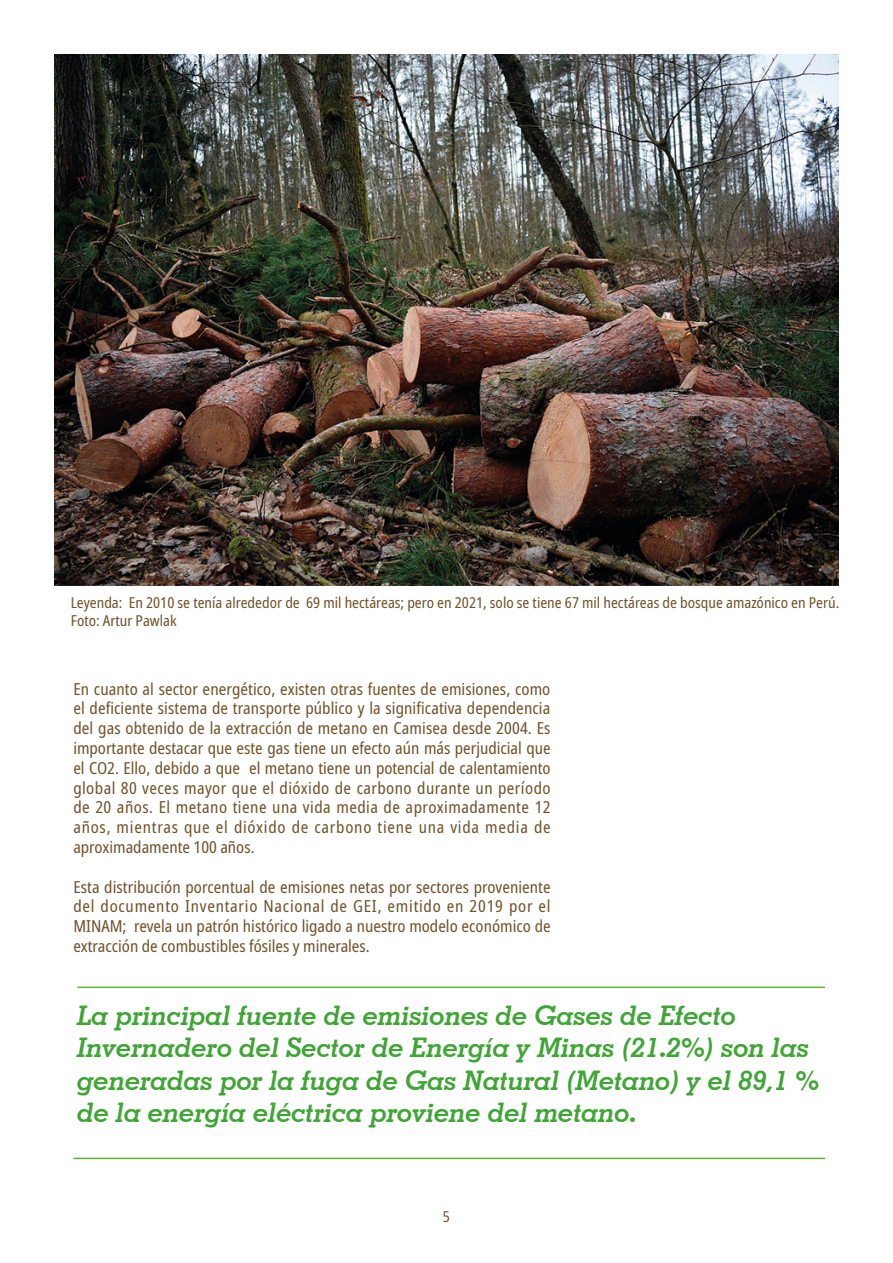
<style>
.page{position:relative;width:893px;height:1263px;background:#fff}
.page>*{position:absolute;margin:0;border:0;box-sizing:border-box;transform-origin:0 0}
.t1{font:italic 700 27px/32.4px "Geometric Slab 703 BT";color:#3fa535}
.t2{font:condensed 16.5px/19.8px "Noto Sans";color:#705329;text-align:justify}
.t3{font:condensed 15px/18px "Noto Sans";color:#705329}
</style>
<div class="page">
<hr style="left:77px;top:986px;width:748px;height:2px;background:#5fb233">
<hr style="left:73px;top:1158px;width:752px;height:1px;background:#5fb233">
<img style="left:54px;top:54px;width:785px;height:531px">
<p class="t3" style="left:71px;top:594px;width:770px">Leyenda: En 2010 se tenía alrededor de 69 mil hectáreas; pero en 2021, solo se tiene 67 mil hectáreas de bosque amazónico en Perú.<br>Foto: Artur Pawlak</p>
<p class="t2" style="left:73px;top:679px;width:479px">En cuanto al sector energético, existen otras fuentes de emisiones, como el deficiente sistema de transporte público y la significativa dependencia del gas obtenido de la extracción de metano en Camisea desde 2004. Es importante destacar que este gas tiene un efecto aún más perjudicial que el CO2. Ello, debido a que el metano tiene un potencial de calentamiento global 80 veces mayor que el dióxido de carbono durante un período de 20 años. El metano tiene una vida media de aproximadamente 12 años, mientras que el dióxido de carbono tiene una vida media de aproximadamente 100 años.</p>
<p class="t2" style="left:73px;top:877px;width:479px">Esta distribución porcentual de emisiones netas por sectores proveniente del documento Inventario Nacional de GEI, emitido en 2019 por el MINAM; revela un patrón histórico ligado a nuestro modelo económico de extracción de combustibles fósiles y minerales.</p>
<h1 class="t1" style="left:77px;top:999px;width:744px">La principal fuente de emisiones de Gases de Efecto Invernadero del Sector de Energía y Minas (21.2%) son las generadas por la fuga de Gas Natural (Metano) y el 89,1 % de la energía eléctrica proviene del metano.</h1>
<p class="t3" style="left:443px;top:1208px;width:9px">5</p>
</div>
